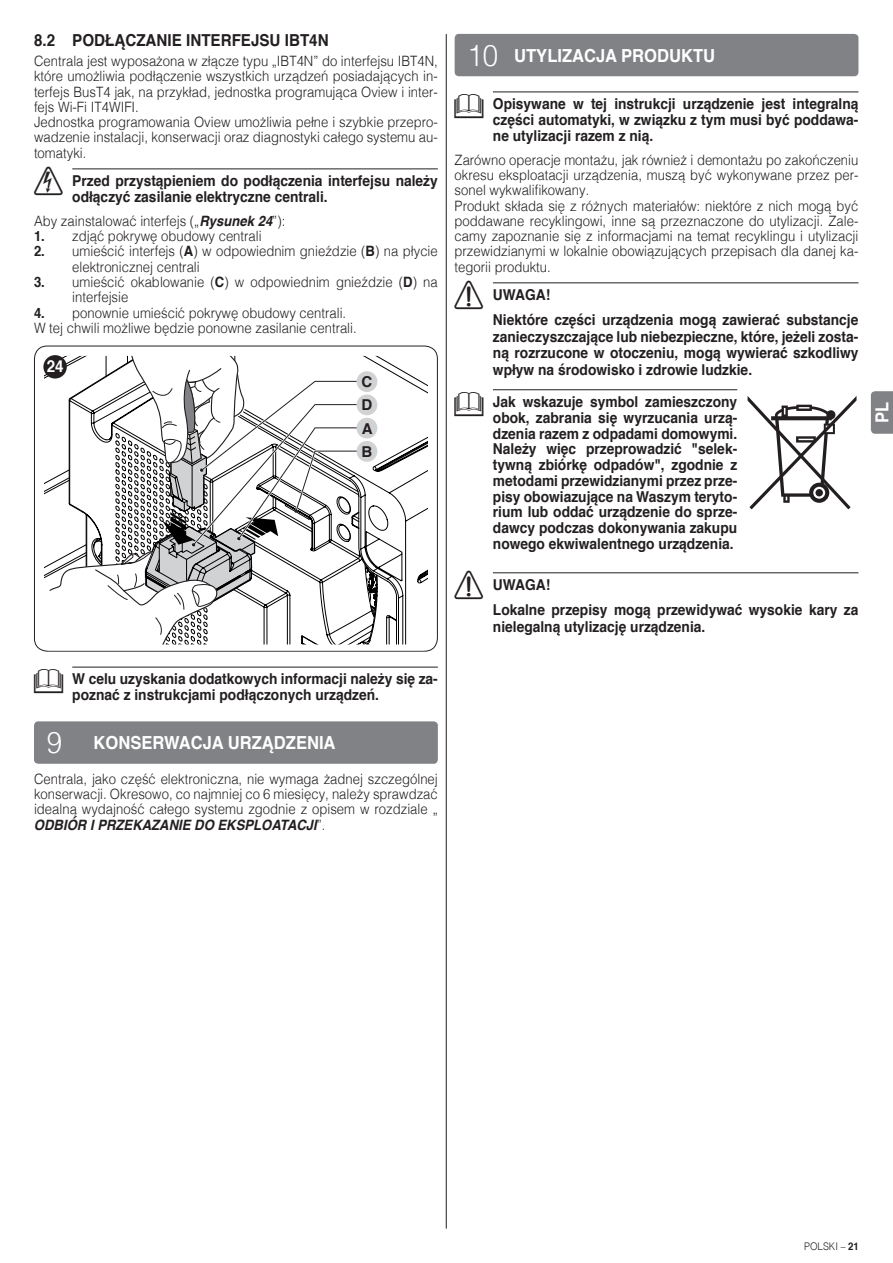
<style>
.page{position:relative;width:893px;height:1263px;background:#fff}
.page>*{position:absolute;margin:0;border:0;box-sizing:border-box;transform-origin:0 0}
.t1{font:700 18px "Helvetica";color:#fff;scale:.92 1}
.t2{font:700 16.5px "Helvetica";color:#231f20;scale:.92 1}
.t3{font:700 16.5px "Helvetica";color:#fff;scale:.92 1}
.t4{font:700 15px/15.8px "Helvetica";color:#231f20;scale:.92 1}
.t5{font:700 15px "Helvetica";color:#231f20}
.t6{font:300 14.25px/15.3px "Helvetica";color:#231f20;scale:.92 1}
.t7{font:300 10.5px "Helvetica";color:#231f20;scale:.92 1}
.s1{font-family:"NICE Simboli";font-weight:400;font-size:28.5px}
.s2{font-weight:700;font-style:italic}
.s3{font-weight:700}
.s4{font-weight:300;font-size:30px}
</style>
<div class="page">
<svg style="left:871px;top:391px;width:22px;height:43px"></svg>
<hr style="left:72px;top:168px;width:366px;height:1px;background:#231f20">
<hr style="left:72px;top:667px;width:366px;height:1px;background:#231f20">
<div style="left:34px;top:346px;width:404px;height:306px;border:1px solid #231f20;border-radius:13px"></div>
<svg style="left:398px;top:368px;width:29px;height:275px"></svg>
<svg style="left:45px;top:357px;width:353px;height:286px"></svg>
<div style="left:357px;top:371px;width:20px;height:21px;background:#d1d2d4;border-radius:50%"></div>
<div style="left:37px;top:350px;width:398px;height:300px;border:6px solid #fff;border-radius:10px"></div>
<div style="left:43px;top:355px;width:24px;height:23px;background:#231f20;border-radius:50%"></div>
<div style="left:34px;top:721px;width:404px;height:43px;background:#808285;border-radius:4px"></div>
<hr style="left:446px;top:34px;width:1px;height:1194px;background:#231f20">
<hr style="left:493px;top:92px;width:365px;height:1px;background:#231f20">
<hr style="left:493px;top:282px;width:365px;height:1px;background:#231f20">
<hr style="left:493px;top:572px;width:365px;height:1px;background:#231f20">
<div style="left:455px;top:34px;width:403px;height:42px;background:#808285;border-radius:4px"></div>
<hr style="left:493px;top:389px;width:244px;height:1px;background:#231f20">
<svg style="left:748px;top:396px;width:108px;height:113px"></svg>
<p class="t2" style="left:34px;top:27px;width:322px">8.2 PODŁĄCZANIE INTERFEJSU IBT4N</p>
<p class="t6" style="left:34px;top:52px;width:440px">Centrala jest wyposażona w złącze typu „IBT4N” do interfejsu IBT4N, które umożliwia podłączenie wszystkich urządzeń posiadających in&shy;terfejs BusT4 jak, na przykład, jednostka programująca Oview i inter&shy;fejs Wi-Fi IT4WIFI.<br>Jednostka programowania Oview umożliwia pełne i szybkie przepro&shy;wadzenie instalacji, konserwacji oraz diagnostyki całego systemu au&shy;tomatyki.</p>
<p class="t4" style="left:72px;top:173px;width:399px;text-indent:-38px"><span class="s1">f</span> Przed przystąpieniem do podłączenia interfejsu należy odłączyć zasilanie elektryczne centrali.</p>
<p class="t6" style="left:34px;top:212px;width:275px">Aby zainstalować interfejs („<span class="s2">Rysunek 24</span>”):</p>
<p class="t6" style="left:34px;top:227px;width:249px"><span class="s3">1.</span> zdjąć pokrywę obudowy centrali</p>
<p class="t6" style="left:72px;top:243px;width:399px;text-indent:-38px"><span class="s3">2.</span> umieścić interfejs (<span class="s3">A</span>) w odpowiednim gnieździe (<span class="s3">B</span>) na płycie elektronicznej centrali</p>
<p class="t6" style="left:72px;top:273px;width:399px;text-indent:-38px"><span class="s3">3.</span> umieścić okablowanie (<span class="s3">C</span>) w odpowiednim gnieździe (<span class="s3">D</span>) na interfejsie</p>
<p class="t6" style="left:34px;top:304px;width:352px"><span class="s3">4.</span> ponownie umieścić pokrywę obudowy centrali.<br>W tej chwili możliwe będzie ponowne zasilanie centrali.</p>
<p class="t3" style="left:47px;top:353px;width:20px">24</p>
<p class="t5" style="left:361px;top:370px;width:12px">C</p>
<p class="t5" style="left:361px;top:393px;width:12px">D</p>
<p class="t5" style="left:362px;top:416px;width:12px">A</p>
<p class="t5" style="left:361px;top:440px;width:12px">B</p>
<p class="t4" style="left:72px;top:671px;width:399px;text-indent:-38px"><span class="s1">l</span> W celu uzyskania dodatkowych informacji należy się za&shy;poznać z instrukcjami podłączonych urządzeń.</p>
<p class="t1" style="left:47px;top:728px;width:315px"><span class="s4">9</span> KONSERWACJA URZĄDZENIA</p>
<p class="t6" style="left:34px;top:770px;width:440px;text-align:justify">Centrala, jako część elektroniczna, nie wymaga żadnej szczególnej konserwacji. Okresowo, co najmniej co 6 miesięcy, należy sprawdzać idealną wydajność całego systemu zgodnie z opisem w rozdziale „ <span class="s2">ODBIÓR I PRZEKAZANIE DO EKSPLOATACJI</span>”.</p>
<p class="t1" style="left:467px;top:41px;width:271px"><span class="s4">10</span> UTYLIZACJA PRODUKTU</p>
<p class="t4" style="left:493px;top:96px;width:399px;text-align:justify;text-indent:-38px"><span class="s1">l</span> Opisywane w tej instrukcji urządzenie jest integralną części automatyki, w związku z tym musi być poddawa&shy;ne utylizacji razem z nią.</p>
<p class="t6" style="left:455px;top:151px;width:440px">Zarówno operacje montażu, jak również i demontażu po zakończeniu okresu eksploatacji urządzenia, muszą być wykonywane przez per&shy;sonel wykwalifikowany.<br>Produkt składa się z różnych materiałów: niektóre z nich mogą być poddawane recyklingowi, inne są przeznaczone do utylizacji. Zale&shy;camy zapoznanie się z informacjami na temat recyklingu i utylizacji przewidzianymi w lokalnie obowiązujących przepisach dla danej ka&shy;tegorii produktu.</p>
<p class="t4" style="left:493px;top:283px;width:399px;line-height:25px;text-indent:-38px"><span class="s1">a</span> UWAGA!<br>Niektóre części urządzenia mogą zawierać substancje</p>
<p class="t4" style="left:493px;top:328px;width:399px;line-height:16.5px;text-align:justify">zanieczyszczające lub niebezpieczne, które, jeżeli zosta&shy;ną rozrzucone w otoczeniu, mogą wywierać szkodliwy wpływ na środowisko i zdrowie ludzkie.</p>
<p class="t4" style="left:493px;top:394px;width:267px;text-align:justify;text-indent:-38px"><span class="s1">l</span> Jak wskazuje symbol zamieszczony obok, zabrania się wyrzucania urzą&shy;dzenia razem z odpadami domowymi.<br>Należy więc przeprowadzić "selek&shy;tywną zbiórkę odpadów", zgodnie z metodami przewidzianymi przez prze&shy;pisy obowiazujące na Waszym teryto&shy;rium lub oddać urządzenie do sprze&shy;dawcy podczas dokonywania zakupu nowego ekwiwalentnego urządzenia.</p>
<p class="t4" style="left:493px;top:573px;width:399px;line-height:25px;text-indent:-38px"><span class="s1">a</span> UWAGA!<br>Lokalne przepisy mogą przewidywać wysokie kary za</p>
<p class="t4" style="left:493px;top:619px;width:232px">nielegalną utylizację urządzenia.</p>
<p class="t1" style="left:868px;top:423px;width:25px;rotate:-90deg">PL</p>
<p class="t7" style="left:804px;top:1237px;width:61px">POLSKI – <span class="s3">21</span></p>
</div>
